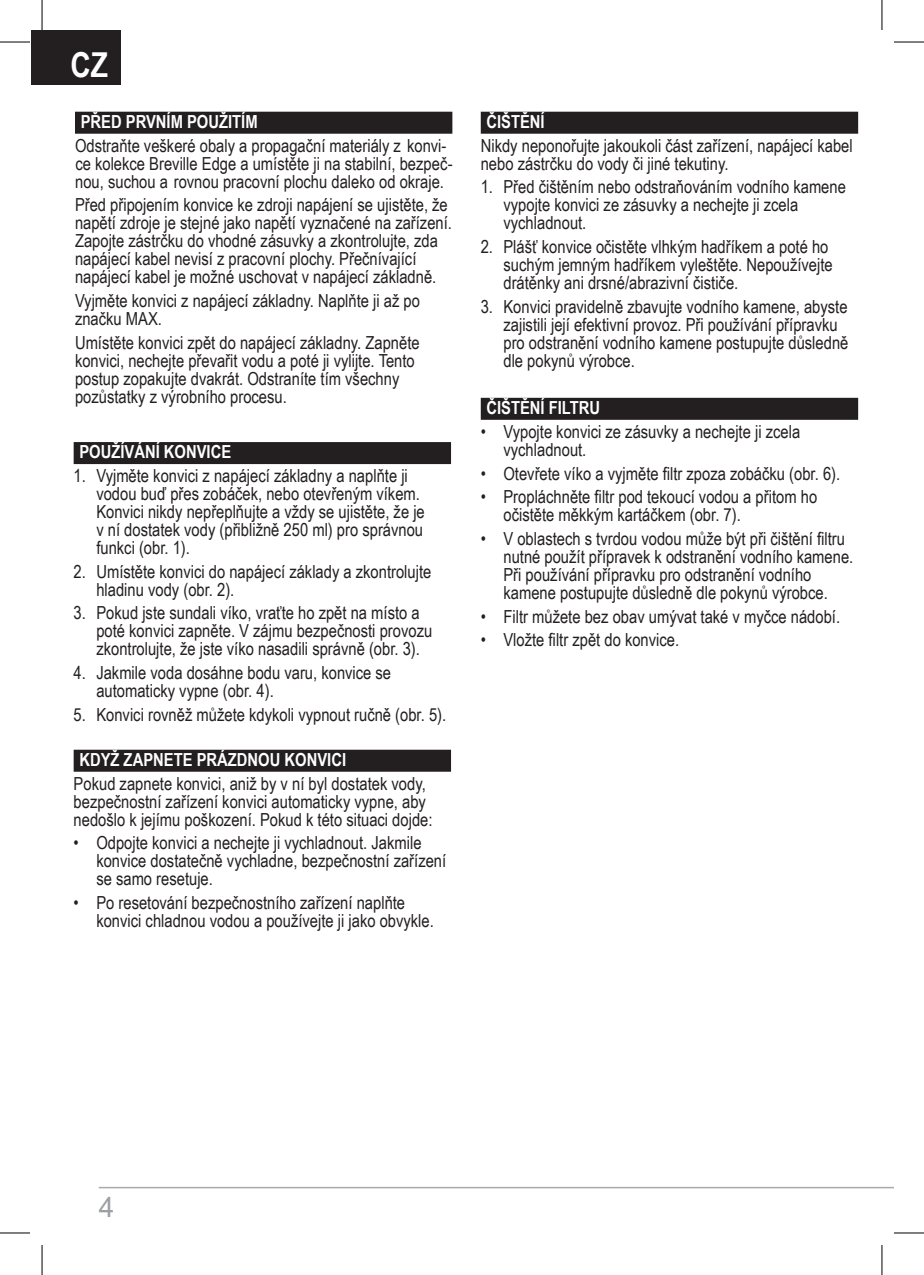
<style>
.page{position:relative;width:924px;height:1275px;background:#fff}
.page>*{position:absolute;margin:0;border:0;box-sizing:border-box;transform-origin:0 0}
.t1{font:700 34.4px "Arial Narrow";color:#fff}
.t2{font:700 32px "Arial";color:#fff}
.t3{font:28px "Arial";color:#9d9fa2}
.t4{font:18px/18px "Arial Narrow";color:#231f20}
.t5{font:700 18px "Arial Narrow";color:#fff}
</style>
<div class="page">
<hr style="left:99px;top:1186px;width:782px;height:2px;background:#a8a9ad">
<svg style="left:881px;top:1186px;width:11px;height:2px"></svg>
<div style="left:31px;top:31px;width:89px;height:54px;background:#231f20"></div>
<div style="left:74px;top:442px;width:377px;height:22px;background:#231f20"></div>
<div style="left:75px;top:112px;width:377px;height:22px;background:#231f20"></div>
<div style="left:74px;top:749px;width:377px;height:22px;background:#231f20"></div>
<div style="left:480px;top:112px;width:377px;height:22px;background:#231f20"></div>
<div style="left:480px;top:398px;width:377px;height:22px;background:#231f20"></div>
<hr style="left:0;top:42px;width:30px;height:1px;background:#000">
<hr style="left:893px;top:42px;width:30px;height:1px;background:#000">
<hr style="left:0;top:1232px;width:30px;height:1px;background:#000">
<hr style="left:893px;top:1232px;width:30px;height:1px;background:#000">
<hr style="left:42px;top:0;width:1px;height:30px;background:#000">
<hr style="left:42px;top:1245px;width:1px;height:30px;background:#000">
<hr style="left:881px;top:0;width:1px;height:30px;background:#000">
<hr style="left:881px;top:1245px;width:1px;height:30px;background:#000">
<h1 class="t1" style="left:70px;top:39px;width:39px">CZ</h1>
<h2 class="t2" style="left:82px;top:45px;width:44px">CZ</h2>
<p class="t5" style="left:81px;top:108px;width:178px">PŘED PRVNÍM POUŽITÍM</p>
<p class="t4" style="left:75px;top:136px;width:379px">Odstraňte veškeré obaly a propagační materiály z konvi&shy;ce kolekce Breville Edge a umístěte ji na stabilní, bezpeč&shy;nou, suchou a rovnou pracovní plochu daleko od okraje.</p>
<p class="t4" style="left:75px;top:195px;width:378px">Před připojením konvice ke zdroji napájení se ujistěte, že napětí zdroje je stejné jako napětí vyznačené na zařízení.<br>Zapojte zástrčku do vhodné zásuvky a zkontrolujte, zda napájecí kabel nevisí z pracovní plochy. Přečnívající napájecí kabel je možné uschovat v napájecí základně.</p>
<p class="t4" style="left:75px;top:291px;width:346px">Vyjměte konvici z napájecí základny. Naplňte ji až po značku MAX.</p>
<p class="t4" style="left:75px;top:333px;width:346px">Umístěte konvici zpět do napájecí základny. Zapněte konvici, nechejte převařit vodu a poté ji vylijte. Tento postup zopakujte dvakrát. Odstraníte tím všechny pozůstatky z výrobního procesu.</p>
<p class="t5" style="left:79px;top:438px;width:153px">POUŽÍVÁNÍ KONVICE</p>
<p class="t4" style="left:96px;top:466px;width:330px;text-indent:-23px">1. Vyjměte konvici z napájecí základny a naplňte ji vodou buď přes zobáček, nebo otevřeným víkem.<br>Konvici nikdy nepřeplňujte a vždy se ujistěte, že je v ní dostatek vody (přibližně 250 ml) pro správnou funkci (obr. 1).</p>
<p class="t4" style="left:96px;top:562px;width:336px;text-indent:-23px">2. Umístěte konvici do napájecí základy a zkontrolujte hladinu vody (obr. 2).</p>
<p class="t4" style="left:96px;top:603px;width:337px;text-indent:-23px">3. Pokud jste sundali víko, vraťte ho zpět na místo a poté konvici zapněte. V zájmu bezpečnosti provozu zkontrolujte, že jste víko nasadili správně (obr. 3).</p>
<p class="t4" style="left:96px;top:663px;width:296px;text-indent:-23px">4. Jakmile voda dosáhne bodu varu, konvice se automaticky vypne (obr. 4).</p>
<p class="t4" style="left:74px;top:705px;width:374px">5. Konvici rovněž můžete kdykoli vypnout ručně (obr. 5).</p>
<p class="t5" style="left:79px;top:746px;width:268px">KDYŽ ZAPNETE PRÁZDNOU KONVICI</p>
<p class="t4" style="left:74px;top:773px;width:360px">Pokud zapnete konvici, aniž by v ní byl dostatek vody, bezpečnostní zařízení konvici automaticky vypne, aby nedošlo k jejímu poškození. Pokud k této situaci dojde:</p>
<p class="t4" style="left:96px;top:833px;width:351px;text-indent:-23px">• Odpojte konvici a nechejte ji vychladnout. Jakmile konvice dostatečně vychladne, bezpečnostní zařízení se samo resetuje.</p>
<p class="t4" style="left:96px;top:893px;width:339px;text-indent:-23px">• Po resetování bezpečnostního zařízení naplňte konvici chladnou vodou a používejte ji jako obvykle.</p>
<p class="t5" style="left:486px;top:108px;width:60px">ČIŠTĚNÍ</p>
<p class="t4" style="left:480px;top:136px;width:373px">Nikdy neponořujte jakoukoli část zařízení, napájecí kabel nebo zástrčku do vody či jiné tekutiny.</p>
<p class="t4" style="left:503px;top:177px;width:344px;text-indent:-23px">1. Před čištěním nebo odstraňováním vodního kamene vypojte konvici ze zásuvky a nechejte ji zcela vychladnout.</p>
<p class="t4" style="left:503px;top:237px;width:330px;text-indent:-23px">2. Plášť konvice očistěte vlhkým hadříkem a poté ho suchým jemným hadříkem vyleštěte. Nepoužívejte drátěnky ani drsné/abrazivní čističe.</p>
<p class="t4" style="left:503px;top:297px;width:346px;text-indent:-23px">3. Konvici pravidelně zbavujte vodního kamene, abyste zajistili její efektivní provoz. Při používání přípravku pro odstranění vodního kamene postupujte důsledně dle pokynů výrobce.</p>
<p class="t5" style="left:486px;top:394px;width:115px">ČIŠTĚNÍ FILTRU</p>
<p class="t4" style="left:503px;top:422px;width:298px;text-indent:-23px">• Vypojte konvici ze zásuvky a nechejte ji zcela vychladnout.</p>
<p class="t4" style="left:480px;top:463px;width:361px">• Otevřete víko a vyjměte filtr zpoza zobáčku (obr. 6).</p>
<p class="t4" style="left:503px;top:487px;width:315px;text-indent:-23px">• Propláchněte filtr pod tekoucí vodou a přitom ho očistěte měkkým kartáčkem (obr. 7).</p>
<p class="t4" style="left:503px;top:529px;width:351px;text-indent:-23px">• V oblastech s tvrdou vodou může být při čištění filtru nutné použít přípravek k odstranění vodního kamene.<br>Při používání přípravku pro odstranění vodního kamene postupujte důsledně dle pokynů výrobce.</p>
<p class="t4" style="left:480px;top:606px;width:361px">• Filtr můžete bez obav umývat také v myčce nádobí.</p>
<p class="t4" style="left:480px;top:630px;width:200px">• Vložte filtr zpět do konvice.</p>
<h3 class="t3" style="left:99px;top:1188px;width:17px">4</h3>
</div>
